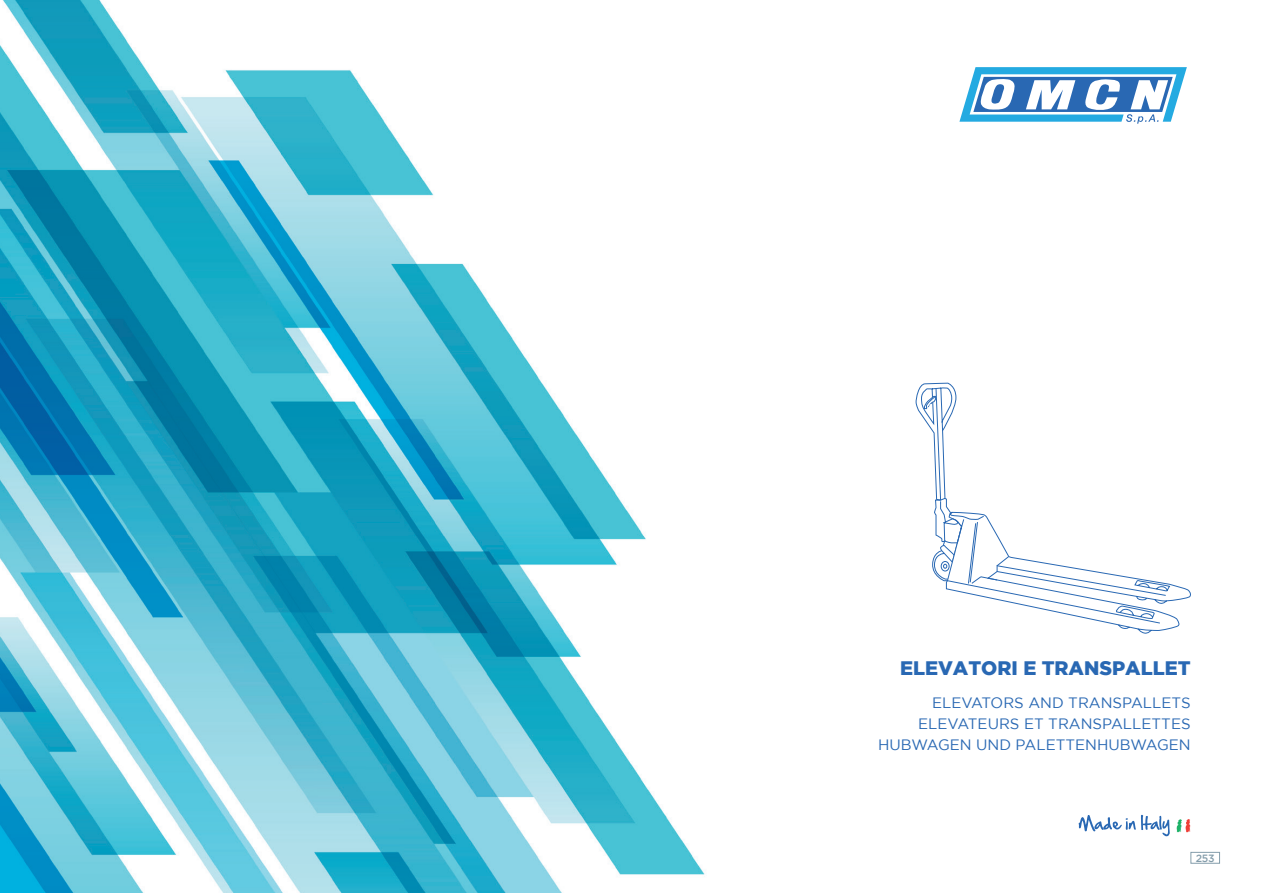
<style>
.page{position:relative;width:1263px;height:893px;background:#fff}
.page>*{position:absolute;margin:0;border:0;box-sizing:border-box;transform-origin:0 0}
.t1{font:900 19.5px "Gotham";color:#2968b3}
.t2{font:15px/21px "Gotham";color:#2968b3;text-align:right}
.t3{font:500 10.5px "Gotham";color:#849dab}
</style>
<div class="page">
<svg style="left:1079px;top:815px;width:91px;height:21px"></svg>
<svg style="left:1176px;top:819px;width:15px;height:14px"></svg>
<div style="left:1191px;top:852px;width:29px;height:11px;background:#fff;border:1px solid #849dab"></div>
<img style="left:0;top:0;width:705px;height:893px">
<svg style="left:959px;top:67px;width:228px;height:57px"></svg>
<svg style="left:924px;top:388px;width:267px;height:243px"></svg>
<svg style="left:926px;top:396px;width:234px;height:228px"></svg>
<h1 class="t1" style="left:900px;top:657px;width:292px">ELEVATORI E TRANSPALLET</h1>
<p class="t2" style="left:878px;top:692px;width:314px">ELEVATORS AND TRANSPALLETS<br>ELEVATEURS ET TRANSPALLETTES<br>HUBWAGEN UND PALETTENHUBWAGEN</p>
<p class="t3" style="left:1196px;top:852px;width:20px">253</p>
</div>
